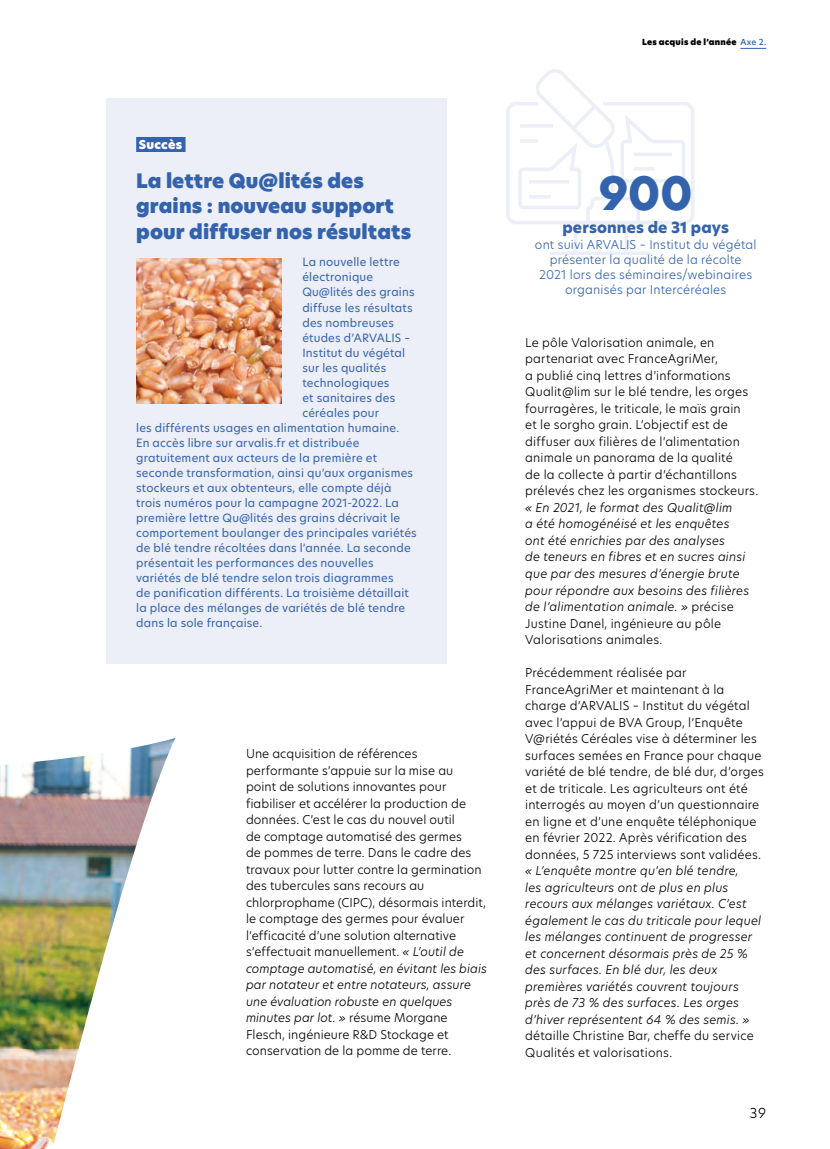
<style>
.page{position:relative;width:830px;height:1149px;background:#fff}
.page>*{position:absolute;margin:0;border:0;box-sizing:border-box;transform-origin:0 0}
.t1{font:800 45px "New Hero";color:#3363ac}
.t2{font:19.5px/25.5px "New Hero Super";letter-spacing:.005em;color:#3363ac}
.t3{font:800 15px "New Hero";letter-spacing:.01em;color:#3363ac}
.t4{font:300 13.5px "New Hero";color:#000}
.t5{font:300 12px/16.5px "New Hero";letter-spacing:.01em;color:#000}
.t6{font:italic 300 12px/16.5px "New Hero";letter-spacing:.015em;color:#000}
.t7{font:300 12px/15px "New Hero";letter-spacing:.015em;color:#3363ac;text-align:center}
.t8{font:12px "New Hero Super";letter-spacing:.02em;color:#fff}
.t9{font:11.25px "New Hero";letter-spacing:.015em;color:#3363ac}
.t10{font:8.25px "New Hero Super";letter-spacing:.025em;color:#000}
.s1{font-style:italic}
.s2{font-family:"New Hero";font-weight:500;color:#3363ac}
.s3{font-style:normal}
</style>
<div class="page">
<img style="left:0;top:738px;width:175px;height:410px">
<div style="left:106px;top:98px;width:340px;height:565px;background:#eceef8"></div>
<img style="left:136px;top:258px;width:145px;height:145px">
<div style="left:136px;top:137px;width:49px;height:15px;background:#3363ac"></div>
<svg style="left:506px;top:69px;width:189px;height:186px"></svg>
<svg style="left:740px;top:48px;width:25px;height:1px"></svg>
<p class="t8" style="left:139px;top:136px;width:45px">Succès</p>
<h2 class="t2" style="left:136px;top:168px;width:276px">La lettre Qu@lités des grains : nouveau support pour diffuser nos résultats</h2>
<p class="t9" style="left:302px;top:254px;width:99px">La nouvelle lettre</p>
<p class="t9" style="left:302px;top:269px;width:72px">électronique</p>
<p class="t9" style="left:302px;top:284px;width:114px">Qu@lités des grains</p>
<p class="t9" style="left:302px;top:299px;width:112px">diffuse les résultats</p>
<p class="t9" style="left:302px;top:314px;width:93px">des nombreuses</p>
<p class="t9" style="left:302px;top:329px;width:109px">études d’ARVALIS –</p>
<p class="t9" style="left:302px;top:344px;width:104px">Institut du végétal</p>
<p class="t9" style="left:302px;top:359px;width:85px">sur les qualités</p>
<p class="t9" style="left:302px;top:374px;width:88px">technologiques</p>
<p class="t9" style="left:302px;top:389px;width:94px">et sanitaires des</p>
<p class="t9" style="left:302px;top:404px;width:78px">céréales pour</p>
<p class="t9" style="left:136px;top:419px;width:264px">les différents usages en alimentation humaine.</p>
<p class="t9" style="left:136px;top:434px;width:224px">En accès libre sur arvalis.fr et distribuée</p>
<p class="t9" style="left:136px;top:449px;width:242px">gratuitement aux acteurs de la première et</p>
<p class="t9" style="left:136px;top:464px;width:278px">seconde transformation, ainsi qu’aux organismes</p>
<p class="t9" style="left:136px;top:479px;width:256px">stockeurs et aux obtenteurs, elle compte déjà</p>
<p class="t9" style="left:136px;top:494px;width:264px">trois numéros pour la campagne 2021-2022. La</p>
<p class="t9" style="left:136px;top:509px;width:265px">première lettre Qu@lités des grains décrivait le</p>
<p class="t9" style="left:136px;top:524px;width:282px">comportement boulanger des principales variétés</p>
<p class="t9" style="left:136px;top:539px;width:276px">de blé tendre récoltées dans l’année. La seconde</p>
<p class="t9" style="left:136px;top:554px;width:239px">présentait les performances des nouvelles</p>
<p class="t9" style="left:136px;top:569px;width:259px">variétés de blé tendre selon trois diagrammes</p>
<p class="t9" style="left:136px;top:584px;width:274px">de panification différents. La troisième détaillait</p>
<p class="t9" style="left:136px;top:599px;width:270px">la place des mélanges de variétés de blé tendre</p>
<p class="t9" style="left:136px;top:614px;width:127px">dans la sole française.</p>
<p class="t5" style="left:246px;top:745px;width:242px">Une acquisition de références performante s’appuie sur la mise au<br>point de solutions innovantes pour fiabiliser et accélérer la production de données. C’est le cas du nouvel outil<br>de comptage automatisé des germes<br>de pommes de terre. Dans le cadre des travaux pour lutter contre la germination des tubercules sans recours au chlorprophame (CIPC), désormais interdit, le comptage des germes pour évaluer l’efficacité d’une solution alternative s’effectuait manuellement. <span class="s1">« L’outil de comptage automatisé, en évitant les biais par notateur et entre notateurs, assure une évaluation robuste en quelques minutes par lot. »</span> résume Morgane Flesch, ingénieure R&amp;D Stockage et conservation de la pomme de terre.</p>
<p class="t10" style="left:641px;top:37px;width:126px">Les acquis de l’année <span class="s2">Axe 2.</span></p>
<h1 class="t1" style="left:598px;top:163px;width:95px">900</h1>
<p class="t3" style="left:562px;top:217px;width:168px">personnes de 31 pays</p>
<p class="t7" style="left:534px;top:237px;width:223px">ont suivi ARVALIS – Institut du végétal présenter la qualité de la récolte 2021 lors des séminaires/webinaires organisés par Intercéréales</p>
<p class="t5" style="left:525px;top:334px;width:234px">Le pôle Valorisation animale, en partenariat avec FranceAgriMer,<br>a publié cinq lettres d’informations Qualit@lim sur le blé tendre, les orges fourragères, le triticale, le maïs grain<br>et le sorgho grain. L’objectif est de diffuser aux filières de l’alimentation animale un panorama de la qualité<br>de la collecte à partir d’échantillons prélevés chez les organismes stockeurs.</p>
<p class="t6" style="left:525px;top:499px;width:225px">« En 2021, le format des Qualit@lim<br>a été homogénéisé et les enquêtes ont été enrichies par des analyses<br>de teneurs en fibres et en sucres ainsi que par des mesures d’énergie brute pour répondre aux besoins des filières de l’alimentation animale. » <span class="s3">précise Justine Danel, ingénieure au pôle Valorisations animales.</span></p>
<p class="t5" style="left:525px;top:664px;width:240px">Précédemment réalisée par FranceAgriMer et maintenant à la charge d’ARVALIS – Institut du végétal avec l’appui de BVA Group, l’Enquête V@riétés Céréales vise à déterminer les surfaces semées en France pour chaque variété de blé tendre, de blé dur, d’orges et de triticale. Les agriculteurs ont été interrogés au moyen d’un questionnaire en ligne et d’une enquête téléphonique en février 2022. Après vérification des données, 5 725 interviews sont validées.</p>
<p class="t6" style="left:525px;top:862px;width:237px">« L’enquête montre qu’en blé tendre,<br>les agriculteurs ont de plus en plus recours aux mélanges variétaux. C’est également le cas du triticale pour lequel les mélanges continuent de progresser et concernent désormais près de 25 % des surfaces. En blé dur, les deux premières variétés couvrent toujours près de 73 % des surfaces. Les orges d’hiver représentent 64 % des semis. »</p>
<p class="t5" style="left:525px;top:1027px;width:230px">détaille Christine Bar, cheffe du service<br>Qualités et valorisations.</p>
<p class="t4" style="left:749px;top:1103px;width:18px">39</p>
</div>
